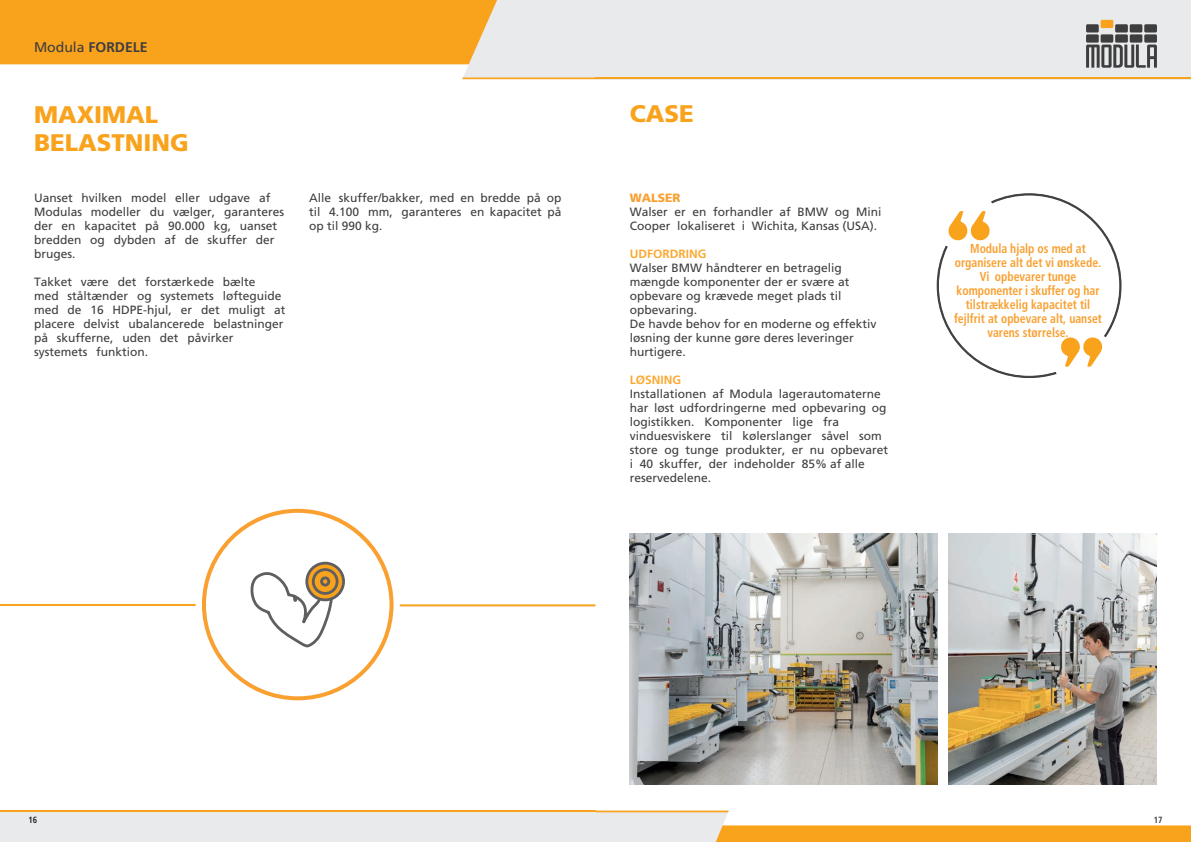
<style>
.page{position:relative;width:1191px;height:842px;background:#fff}
.page>*{position:absolute;margin:0;border:0;box-sizing:border-box;transform-origin:0 0}
.t1{font:900 24px/28px "Frutiger LT Std";color:#f9a21c}
.t2{font:700 14px "Frutiger LT Std";color:#3e3e3f}
.t3{font:700 condensed 13px/14px "Frutiger LT Std";color:#f9a030;text-align:center;scale:.9 1}
.t4{font:12px/14px "Frutiger LT Std";color:#3e3e3f}
.t5{font:700 12px "Frutiger LT Std";color:#faaa34}
.t6{font:900 12px "Frutiger LT Std";color:#f9a030}
.t7{font:700 condensed 9px "Frutiger LT Std";color:#231f20;scale:.94 1}
.t8{font:700 condensed 9px "Frutiger LT Std";color:#3e3e3f;scale:.94 1}
.s1{font-weight:400}
</style>
<div class="page">
<div style="left:0;top:811px;width:595px;height:31px;background:#e9eaeb"></div>
<hr style="left:0;top:811px;width:595px;height:1px;background:#f9a21c">
<svg style="left:0;top:0;width:595px;height:79px"></svg>
<svg style="left:250px;top:568px;width:84px;height:80px"></svg>
<svg style="left:307px;top:563px;width:36px;height:37px"></svg>
<div style="left:305px;top:562px;width:40px;height:39px;border:3px solid #5f5f62;border-radius:50%"></div>
<div style="left:312px;top:568px;width:26px;height:27px;border:3px solid #5f5f62;border-radius:50%"></div>
<div style="left:320px;top:576px;width:10px;height:10px;border:3px solid #5f5f62;border-radius:50%"></div>
<hr style="left:0;top:604px;width:196px;height:2px;background:#f9a21c">
<hr style="left:400px;top:604px;width:195px;height:2px;background:#f9a21c">
<div style="left:202px;top:509px;width:191px;height:191px;border:4px solid #f9a030;border-radius:50%"></div>
<svg style="left:595px;top:811px;width:596px;height:31px"></svg>
<div style="left:595px;top:0;width:596px;height:79px;background:#e9eaeb"></div>
<hr style="left:595px;top:77px;width:596px;height:2px;background:#f9a21c">
<div style="left:1086px;top:24px;width:12px;height:9px;background:#3e3e3f"></div>
<div style="left:1100px;top:20px;width:13px;height:8px;background:#f9a21c"></div>
<div style="left:1115px;top:24px;width:12px;height:9px;background:#3e3e3f"></div>
<div style="left:1129px;top:24px;width:13px;height:9px;background:#3e3e3f"></div>
<div style="left:1144px;top:24px;width:13px;height:9px;background:#3e3e3f"></div>
<div style="left:1086px;top:34px;width:12px;height:9px;background:#3e3e3f"></div>
<div style="left:1100px;top:34px;width:13px;height:9px;background:#3e3e3f"></div>
<div style="left:1115px;top:34px;width:12px;height:9px;background:#3e3e3f"></div>
<div style="left:1129px;top:34px;width:13px;height:9px;background:#3e3e3f"></div>
<div style="left:1144px;top:34px;width:13px;height:9px;background:#3e3e3f"></div>
<svg style="left:1086px;top:45px;width:70px;height:23px"></svg>
<svg style="left:936px;top:193px;width:186px;height:185px"></svg>
<img style="left:629px;top:534px;width:308px;height:250px">
<img style="left:948px;top:534px;width:209px;height:250px">
<p class="t2" style="left:34px;top:39px;width:115px"><span class="s1">Modula</span> FORDELE</p>
<h1 class="t1" style="left:34px;top:100px;width:156px">MAXIMAL<br>BELASTNING</h1>
<p class="t4" style="left:34px;top:191px;width:252px">Uanset hvilken model eller udgave af<br>Modulas modeller du vælger, garanteres der en kapacitet på 90.000 kg, uanset bredden og dybden af de skuffer der bruges.</p>
<p class="t4" style="left:34px;top:275px;width:253px">Takket være det forstærkede bælte<br>med ståltænder og systemets løfteguide med de 16 HDPE-hjul, er det muligt at placere delvist ubalancerede belastninger på skufferne, uden det påvirker systemets funktion.</p>
<p class="t4" style="left:309px;top:191px;width:254px;text-align:justify">Alle skuffer/bakker, med en bredde på op til 4.100 mm, garanteres en kapacitet på op til 990 kg.</p>
<h1 class="t1" style="left:630px;top:100px;width:66px">CASE</h1>
<p class="t6" style="left:630px;top:190px;width:52px">WALSER</p>
<p class="t4" style="left:630px;top:204px;width:253px;line-height:14.3px">Walser er en forhandler af BMW og Mini<br>Cooper lokaliseret i Wichita, Kansas (USA).</p>
<p class="t5" style="left:630px;top:247px;width:78px">UDFORDRING</p>
<p class="t4" style="left:630px;top:261px;width:248px">Walser BMW håndterer en betragelig mængde komponenter der er svære at opbevare og krævede meget plads til opbevaring.<br>De havde behov for en moderne og effektiv løsning der kunne gøre deres leveringer hurtigere.</p>
<p class="t5" style="left:630px;top:373px;width:53px">LØSNING</p>
<p class="t4" style="left:630px;top:387px;width:260px">Installationen af Modula lagerautomaterne har løst udfordringerne med opbevaring og logistikken. Komponenter lige fra vinduesviskere til kølerslanger såvel som store og tunge produkter, er nu opbevaret i 40 skuffer, der indeholder 85% af alle reservedelene.</p>
<p class="t3" style="left:954px;top:242px;width:166px">Modula hjalp os med at organisere alt det vi ønskede.<br>Vi opbevarer tunge komponenter i skuffer og har tilstrækkelig kapacitet til fejlfrit at opbevare alt, uanset varens størrelse.</p>
<p class="t7" style="left:28px;top:814px;width:11px">16</p>
<p class="t8" style="left:1153px;top:814px;width:11px">17</p>
</div>
